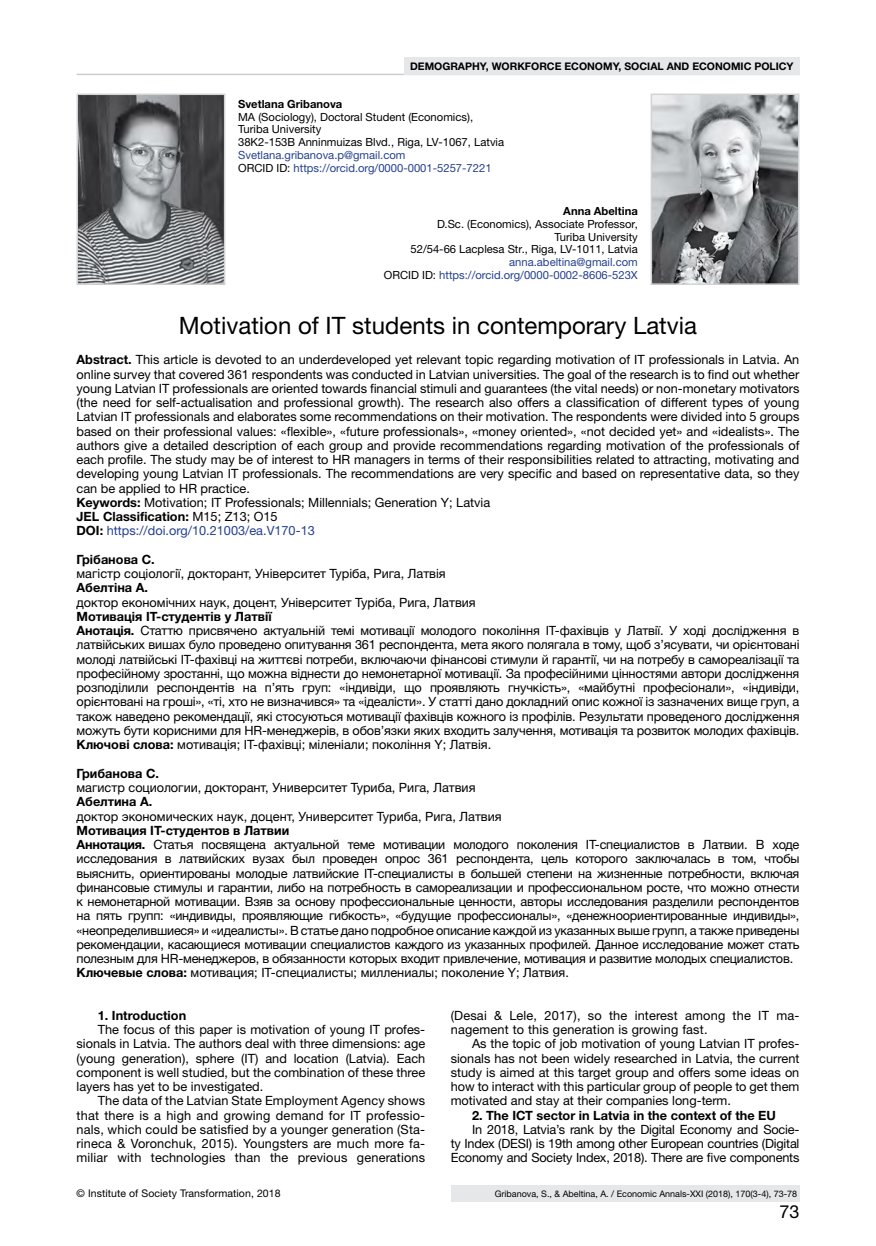
<style>
.page{position:relative;width:876px;height:1246px;background:#fff}
.page>*{position:absolute;margin:0;border:0;box-sizing:border-box;transform-origin:0 0}
.Заголовок_2016{font:24px "Helvetica Neue LTW1 G";color:#000}
.Литература_англ_2016{font:18px "Helvetica Neue LTW1 G";color:#000}
.Анотация_англ_2016{font:12.75px/14.2px "Helvetica Neue LTW1 G";color:#000;text-align:justify}
.Абзац_англ_2016{font:12.75px/14.2px "Helvetica Neue LTW1 G";color:#000;text-align:justify}
.Анотация_англ_2016-2{font:700 12.75px "Helvetica Neue LTW1 G";color:#000}
.Абзац_англ_2016-2{font:700 12.75px "Helvetica Neue LTW1 G";color:#000}
.Анотация_англ_2016-3{font:12.75px "Helvetica Neue LTW1 G";color:#25408f}
.Посада_2016{font:11.25px "Helvetica Neue LTW1 G";color:#000}
.Посада_2016-2{font:11.25px "Helvetica Neue LTW1 G";color:#25408f}
.Посада_2016-3{font:700 11.25px "Helvetica Neue LTW1 G";color:#000}
.t1{font:700 10.5px "Helvetica Neue LTW1 G";color:#000}
.t2{font:10.5px "Helvetica Neue LTW1 G";letter-spacing:.01em;color:#000}
.t3{font:9px "Helvetica Neue LTW1 G";color:#000}
.s1{color:#000}
.s2{font-weight:700}
.s3{font-weight:400}
.s4{font-weight:700;color:#000}
</style>
<div class="page">
<hr style="left:77px;top:74px;width:722px;height:1px;background:#000">
<div style="left:451px;top:1185px;width:348px;height:17px;background:#e6e7e8"></div>
<img style="left:80px;top:97px;width:142px;height:185px">
<div style="left:77px;top:94px;width:148px;height:191px;border:2px solid #d1d3d4"></div>
<img style="left:654px;top:97px;width:142px;height:185px">
<div style="left:651px;top:94px;width:148px;height:191px;border:2px solid #d1d3d4"></div>
<div style="left:404px;top:57px;width:395px;height:17px;background:#e6e7e8"></div>
<p class="t1" style="left:410px;top:59px;width:385px">DEMOGRAPHY, WORKFORCE ECONOMY, SOCIAL AND ECONOMIC POLICY</p>
<p class="Посада_2016-3" style="left:238px;top:97px;width:106px">Svetlana Gribanova</p>
<p class="Посада_2016" style="left:238px;top:110px;width:237px">MA (Sociology), Doctoral Student (Economics),</p>
<p class="Посада_2016" style="left:238px;top:122px;width:85px">Turiba University</p>
<p class="Посада_2016" style="left:238px;top:135px;width:268px">38K2-153B Anninmuizas Blvd., Riga, LV-1067, Latvia</p>
<p class="Посада_2016-2" style="left:238px;top:148px;width:169px">Svetlana.gribanova.p@gmail.com</p>
<p class="Посада_2016-2" style="left:238px;top:161px;width:255px"><span class="s1">ORCID ID:</span> https://orcid.org/0000-0001-5257-7221</p>
<p class="Посада_2016-3" style="left:563px;top:204px;width:76px">Anna Abeltina</p>
<p class="Посада_2016" style="left:437px;top:217px;width:202px">D.Sc. (Economics), Associate Professor,</p>
<p class="Посада_2016" style="left:555px;top:230px;width:85px">Turiba University</p>
<p class="Посада_2016" style="left:410px;top:242px;width:229px">52/54-66 Lacplesa Str., Riga, LV-1011, Latvia</p>
<p class="Посада_2016-2" style="left:509px;top:255px;width:130px">anna.abeltina@gmail.com</p>
<p class="Посада_2016-2" style="left:384px;top:268px;width:256px"><span class="s1">ORCID ID:</span> https://orcid.org/0000-0002-8606-523X</p>
<p class="Заголовок_2016" style="left:179px;top:311px;width:520px">Motivation of IT students in contemporary Latvia</p>
<p class="Анотация_англ_2016" style="left:77px;top:353px;width:724px"><span class="s2">Abstract.</span> This article is devoted to an underdeveloped yet relevant topic regarding motivation of IT professionals in Latvia. An online survey that covered 361 respondents was conducted in Latvian universities. The goal of the research is to find out whether young Latvian IT professionals are oriented towards financial stimuli and guarantees (the vital needs) or non-monetary motivators (the need for self-actualisation and professional growth). The research also offers a classification of different types of young Latvian IT professionals and elaborates some recommendations on their motivation. The respondents were divided into 5 groups based on their professional values: «flexible», «future professionals», «money oriented», «not decided yet» and «idealists». The authors give a detailed description of each group and provide recommendations regarding motivation of the professionals of each profile. The study may be of interest to HR managers in terms of their responsibilities related to attracting, motivating and developing young Latvian IT professionals. The recommendations are very specific and based on representative data, so they can be applied to HR practice.</p>
<p class="Анотация_англ_2016" style="left:77px;top:495px;width:415px"><span class="s2">Keywords:</span> Motivation; IT Professionals; Millennials; Generation Y; Latvia</p>
<p class="Анотация_англ_2016-2" style="left:77px;top:509px;width:203px">JEL Classification: <span class="s3">M15; Z13; O15</span></p>
<p class="Анотация_англ_2016-3" style="left:77px;top:523px;width:240px"><span class="s4">DOI:</span> https://doi.org/10.21003/ea.V170-13</p>
<p class="Анотация_англ_2016-2" style="left:77px;top:551px;width:80px">Грібанова С.</p>
<p class="Анотация_англ_2016" style="left:77px;top:566px;width:371px">магістр соціології, докторант, Університет Туріба, Рига, Латвія</p>
<p class="Анотация_англ_2016-2" style="left:77px;top:580px;width:73px">Абелтіна А.</p>
<p class="Анотация_англ_2016" style="left:77px;top:595px;width:401px">доктор економічних наук, доцент, Університет Туріба, Рига, Латвия</p>
<p class="Анотация_англ_2016-2" style="left:77px;top:608px;width:197px">Мотивація IT-студентів у Латвії</p>
<p class="Анотация_англ_2016" style="left:77px;top:623px;width:724px"><span class="s2">Анотація.</span> Статтю присвячено актуальній темі мотивації молодого покоління IT-фахівців у Латвії. У ході дослідження в латвійських вишах було проведено опитування 361 респондента, мета якого полягала в тому, щоб з’ясувати, чи орієнтовані молоді латвійські IT-фахівці на життєві потреби, включаючи фінансові стимули й гарантії, чи на потребу в самореалізації та професійному зростанні, що можна віднести до немонетарної мотивації. За професійними цінностями автори дослідження розподілили респондентів на п’ять груп: «індивіди, що проявляють гнучкість», «майбутні професіонали», «індивіди, орієнтовані на гроші», «ті, хто не визначився» та «ідеалісти». У статті дано докладний опис кожної із зазначених вище груп, а також наведено рекомендації, які стосуються мотивації фахівців кожного із профілів. Результати проведеного дослідження можуть бути корисними для HR-менеджерів, в обов’язки яких входить залучення, мотивація та розвиток молодих фахівців.</p>
<p class="Анотация_англ_2016" style="left:77px;top:737px;width:416px"><span class="s2">Ключові слова:</span> мотивація; IT-фахівці; міленіали; покоління Y; Латвія.</p>
<p class="Анотация_англ_2016-2" style="left:77px;top:765px;width:84px">Грибанова С.</p>
<p class="Анотация_англ_2016" style="left:77px;top:780px;width:400px">магистр социологии, докторант, Университет Туриба, Рига, Латвия</p>
<p class="Анотация_англ_2016-2" style="left:77px;top:794px;width:77px">Абелтина А.</p>
<p class="Анотация_англ_2016" style="left:77px;top:809px;width:427px">доктор экономических наук, доцент, Университет Туриба, Рига, Латвия</p>
<p class="Анотация_англ_2016-2" style="left:77px;top:822px;width:214px">Мотивация IT-студентов в Латвии</p>
<p class="Анотация_англ_2016" style="left:77px;top:837px;width:724px"><span class="s2">Аннотация.</span> Статья посвящена актуальной теме мотивации молодого поколения IT-специалистов в Латвии. В ходе исследования в латвийских вузах был проведен опрос 361 респондента, цель которого заключалась в том, чтобы выяснить, ориентированы молодые латвийские IT-специалисты в большей степени на жизненные потребности, включая финансовые стимулы и гарантии, либо на потребность в самореализации и профессиональном росте, что можно отнести к немонетарной мотивации. Взяв за основу профессиональные ценности, авторы исследования разделили респондентов на пять групп: «индивиды, проявляющие гибкость», «будущие профессионалы», «денежноориентированные индивиды», «неопределившиеся» и «идеалисты». В статье дано подробное описание каждой из указанных выше групп, а также приведены рекомендации, касающиеся мотивации специалистов каждого из указанных профилей. Данное исследование может стать полезным для HR-менеджеров, в обязанности которых входит привлечение, мотивация и развитие молодых специалистов.</p>
<p class="Анотация_англ_2016" style="left:77px;top:965px;width:494px"><span class="s2">Ключевые слова:</span> мотивация; IT-специалисты; миллениалы; поколение Y; Латвия.</p>
<p class="Абзац_англ_2016-2" style="left:98px;top:1007px;width:90px">1. Introduction</p>
<p class="Абзац_англ_2016" style="left:77px;top:1022px;width:350px;text-indent:21px">The focus of this paper is motivation of young IT profes&shy;sionals in Latvia. The authors deal with three dimensions: age (young generation), sphere (IT) and location (Latvia). Each component is well studied, but the combination of these three layers has yet to be investigated.</p>
<p class="Абзац_англ_2016" style="left:77px;top:1094px;width:350px;text-indent:21px">The data of the Latvian State Employment Agency shows that there is a high and growing demand for IT professio&shy;nals, which could be satisfied by a younger generation (Sta&shy;rineca &amp; Voronchuk, 2015). Youngsters are much more fa&shy;miliar with technologies than the previous generations</p>
<p class="t2" style="left:77px;top:1187px;width:206px">© Institute of Society Transformation, 2018</p>
<p class="Абзац_англ_2016" style="left:451px;top:1008px;width:349px">(Desai &amp; Lele, 2017), so the interest among the IT ma&shy;nagement to this generation is growing fast.</p>
<p class="Абзац_англ_2016" style="left:451px;top:1037px;width:350px;text-indent:21px">As the topic of job motivation of young Latvian IT profes&shy;sionals has not been widely researched in Latvia, the current study is aimed at this target group and offers some ideas on how to interact with this particular group of people to get them motivated and stay at their companies long-term.</p>
<p class="Абзац_англ_2016-2" style="left:472px;top:1107px;width:305px">2. The ICT sector in Latvia in the context of the EU</p>
<p class="Абзац_англ_2016" style="left:451px;top:1122px;width:350px;text-indent:21px">In 2018, Latvia’s rank by the Digital Economy and Socie&shy;ty Index (DESI) is 19th among other European countries (Digital Economy and Society Index, 2018). There are five components</p>
<p class="t3" style="left:495px;top:1188px;width:304px">Gribanova, S., &amp; Abeltina, A. / Economic Annals-XXI (2018), 170(3-4), 73-78</p>
<p class="Литература_англ_2016" style="left:779px;top:1200px;width:22px">73</p>
</div>
